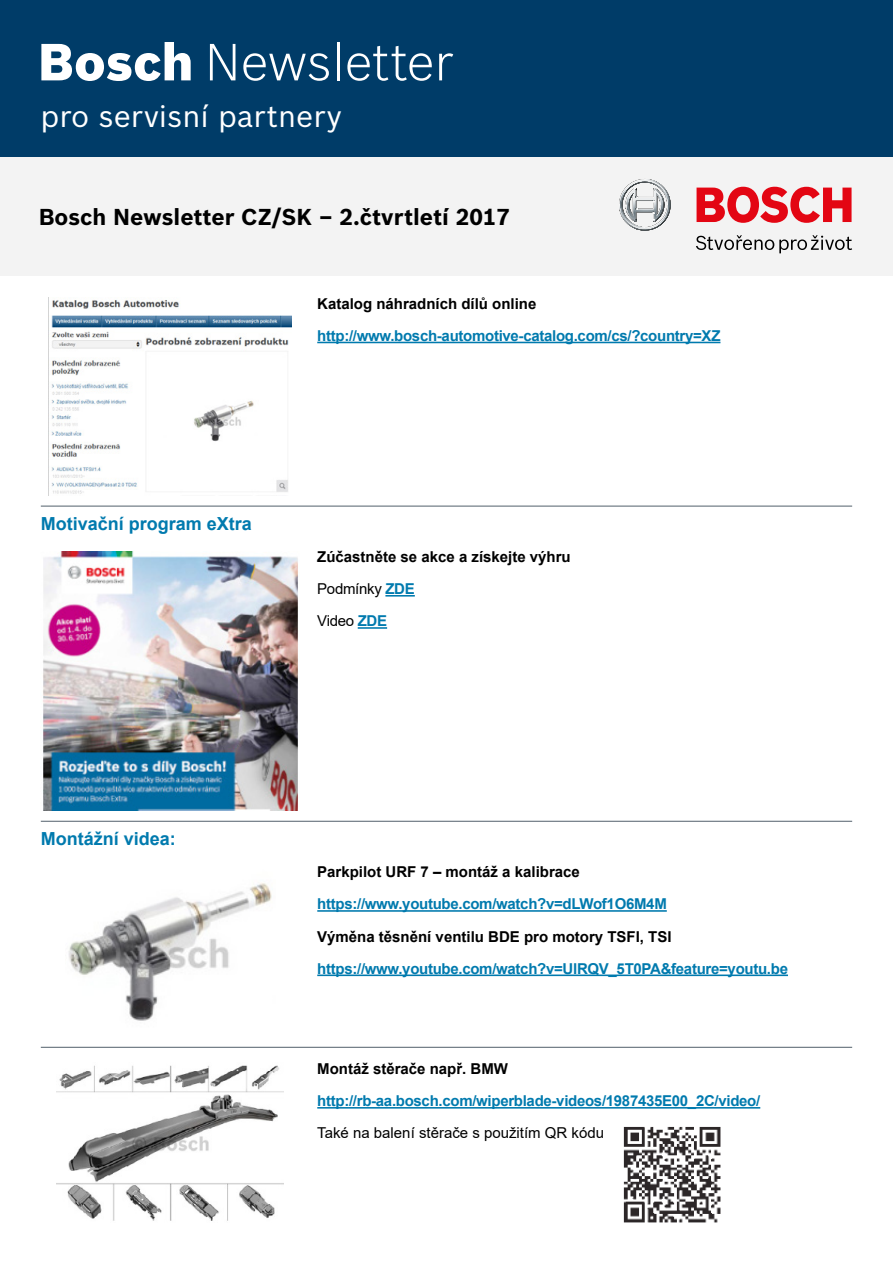
<style>
.page{position:relative;width:893px;height:1263px;background:#fff}
.page>*{position:absolute;margin:0;border:0;box-sizing:border-box;transform-origin:0 0}
.t1{font:300 51px "Bosch Sans";color:#fff}
.t2{font:30px "Bosch Sans";color:#fff}
.t3{font:700 22.5px "Bosch Sans";color:#000}
.t4{font:700 18px "Arial";color:#007aae}
.t5{font:700 15px "Arial";letter-spacing:-.02em;color:#007aae}
.t6{font:700 15px/32.2px "Arial";color:#000}
.t7{font:15px "Arial";color:#000}
.s1{font-weight:900}
.s2{font-weight:400}
.s3{color:#007aae}
</style>
<div class="page">
<hr style="left:317px;top:910px;width:350px;height:2px;background:#007aae">
<hr style="left:317px;top:974px;width:471px;height:2px;background:#007aae">
<hr style="left:385px;top:595px;width:30px;height:2px;background:#007aae">
<hr style="left:358px;top:627px;width:29px;height:2px;background:#007aae">
<img style="left:43px;top:551px;width:255px;height:260px">
<img style="left:68px;top:883px;width:204px;height:138px">
<img style="left:56px;top:1065px;width:228px;height:156px">
<hr style="left:317px;top:1107px;width:443px;height:1px;background:#007aae">
<img style="left:623px;top:1127px;width:98px;height:96px">
<img style="left:51px;top:300px;width:240px;height:194px">
<hr style="left:317px;top:342px;width:403px;height:1px;background:#007aae">
<div style="left:0;top:156px;width:893px;height:120px;background:#f0f0f0"></div>
<div style="left:0;top:0;width:893px;height:156px;background:#003c68"></div>
<svg style="left:619px;top:179px;width:52px;height:52px"></svg>
<svg style="left:696px;top:235px;width:156px;height:18px"></svg>
<svg style="left:696px;top:187px;width:155px;height:36px"></svg>
<hr style="left:41px;top:506px;width:811px;height:1px;background:#525f6b">
<hr style="left:41px;top:821px;width:811px;height:1px;background:#525f6b">
<hr style="left:41px;top:1047px;width:811px;height:1px;background:#525f6b">
<h1 class="t1" style="left:38px;top:31px;width:417px"><span class="s1">Bosch</span> Newsletter</h1>
<h2 class="t2" style="left:41px;top:97px;width:303px">pro servisní partnery</h2>
<h3 class="t3" style="left:39px;top:203px;width:473px">Bosch Newsletter CZ/SK – 2.čtvrtletí 2017</h3>
<p class="t6" style="left:317px;top:287px;width:221px">Katalog náhradních dílů online</p>
<p class="t5" style="left:317px;top:325px;width:405px">http://www.bosch-automotive-catalog.com/cs/?country=XZ</p>
<p class="t4" style="left:41px;top:511px;width:213px">Motivační program eXtra</p>
<p class="t6" style="left:317px;top:541px;width:255px">Zúčastněte se akce a získejte výhru<br><span class="s2">Podmínky</span> <span class="s3">ZDE<br></span><span class="s2">Video</span> <span class="s3">ZDE</span></p>
<p class="t4" style="left:41px;top:826px;width:137px">Montážní videa:</p>
<p class="t6" style="left:317px;top:856px;width:264px">Parkpilot URF 7 – montáž a kalibrace</p>
<p class="t5" style="left:317px;top:893px;width:351px">https://www.youtube.com/watch?v=dLWof1O6M4M</p>
<p class="t6" style="left:317px;top:920px;width:356px">Výměna těsnění ventilu BDE pro motory TSFI, TSI</p>
<p class="t5" style="left:317px;top:958px;width:472px">https://www.youtube.com/watch?v=UlRQV_5T0PA&amp;feature=youtu.be</p>
<p class="t6" style="left:317px;top:1053px;width:192px">Montáž stěrače např. BMW</p>
<p class="t5" style="left:317px;top:1090px;width:444px">http://rb-aa.bosch.com/wiperblade-videos/1987435E00_2C/video/</p>
<p class="t7" style="left:317px;top:1123px;width:288px">Také na balení stěrače s použitím QR kódu</p>
</div>
